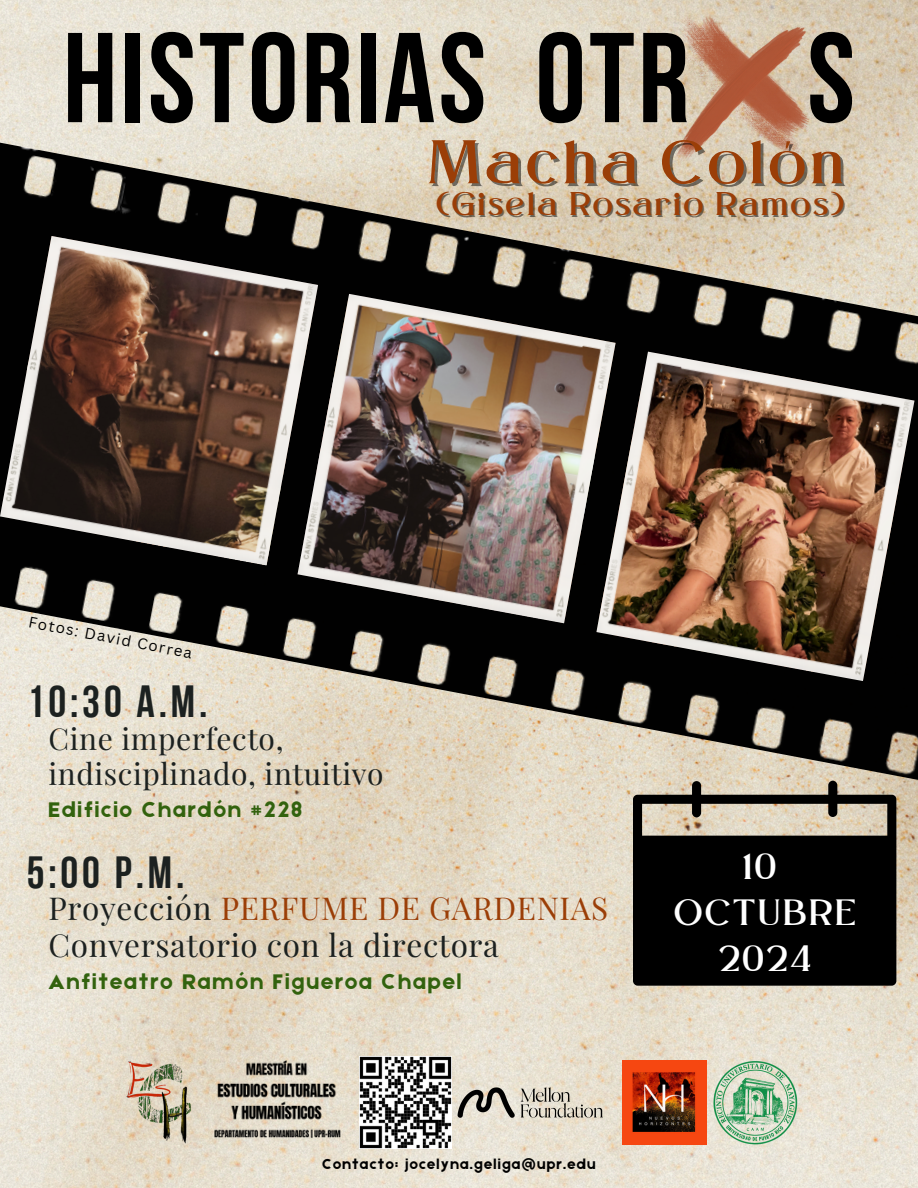
<style>
.page{position:relative;width:918px;height:1188px;background:#fff}
.page>*{position:absolute;margin:0;border:0;box-sizing:border-box;transform-origin:0 0}
.t1{font:127.5px "Bebas Neue Cyrillic";letter-spacing:.025em;color:#000}
.t2{font:64.5px "Lovera";letter-spacing:.085em;color:#9b3e07}
.t3{font:45px "Bebas Neue Cyrillic";color:#1c2120}
.t4{font:38.4px/45.9px "Lovera";letter-spacing:.085em;color:#fff;text-align:center}
.t5{font:34.5px "Lovera";letter-spacing:.085em;color:#9b3e07}
.t6{font:31.5px/37.2px "Playfair Display";letter-spacing:.02em;color:#1c2120}
.t7{font:30px/34.8px "Playfair Display";letter-spacing:.02em;color:#1c2120}
.t8{font:22.5px "Etna";letter-spacing:.085em;color:#32620e}
.t9{font:15px "Etna";letter-spacing:.085em;color:#000}
.t10{font:15px "Canva Sans";color:#000}
.s1{color:#9b3e07}
</style>
<div class="page">
<img style="left:0;top:0;width:918px;height:1188px">
<img style="left:0;top:132px;width:918px;height:653px">
<img style="left:0;top:236px;width:318px;height:329px">
<img style="left:298px;top:294px;width:318px;height:329px">
<img style="left:596px;top:352px;width:319px;height:329px">
<svg style="left:633px;top:781px;width:263px;height:205px;fill:#000"></svg>
<img style="left:121px;top:1057px;width:74px;height:91px">
<img style="left:199px;top:1061px;width:156px;height:83px">
<img style="left:359px;top:1056px;width:92px;height:93px">
<img style="left:442px;top:1071px;width:177px;height:63px">
<img style="left:623px;top:1061px;width:83px;height:83px">
<img style="left:714px;top:1061px;width:83px;height:83px">
<img style="left:673px;top:16px;width:137px;height:146px">
<p class="t1" style="left:63px;top:27px;width:794px">HISTORIAS OTR S</p>
<p class="t2" style="left:428px;top:124px;width:418px">Macha Colón</p>
<p class="t5" style="left:436px;top:183px;width:409px">(Gisela Rosario Ramos)</p>
<p class="t10" style="left:31px;top:611px;width:168px;rotate:11deg">Fotos: David Correa</p>
<p class="t3" style="left:27px;top:683px;width:182px">10:30 A.M.</p>
<p class="t7" style="left:49px;top:720px;width:336px">Cine imperfecto, indisciplinado, intuitivo</p>
<h3 class="t8" style="left:49px;top:793px;width:255px">Edificio Chardón #228</h3>
<p class="t3" style="left:27px;top:854px;width:159px">5:00 P.M.</p>
<h6 class="t6" style="left:49px;top:888px;width:561px">Proyección <span class="s1">PERFUME DE GARDENIAS<br></span>Conversatorio con la directora</h6>
<h4 class="t8" style="left:49px;top:966px;width:414px">Anfiteatro Ramón Figueroa Chapel</h4>
<h3 class="t9" style="left:322px;top:1154px;width:275px">Contacto: jocelyna.geliga@upr.edu</h3>
<p class="t4" style="left:675px;top:844px;width:182px">10<br>OCTUBRE<br>2024</p>
</div>
